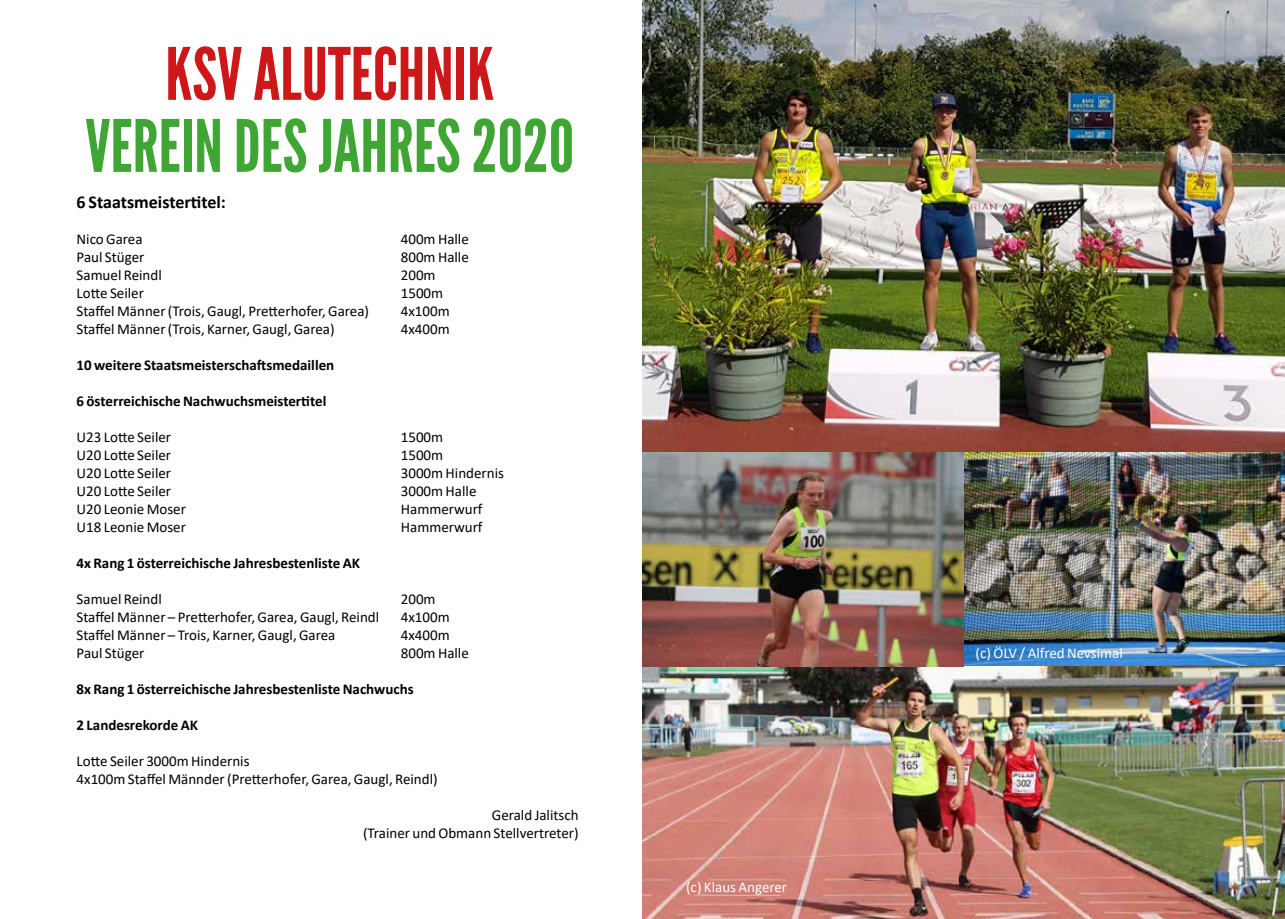
<style>
.page{position:relative;width:1285px;height:919px;background:#fff}
.page>*{position:absolute;margin:0;border:0;box-sizing:border-box;transform-origin:0 0}
.t1{font:72px "League Gothic";color:#3fa535}
.t2{font:72px "League Gothic";color:#cd1719}
.t3{font:700 18px "Calibri";color:#000}
.t4{font:15px/18px "Calibri";color:#000}
.t5{font:700 15px "Calibri";color:#000}
.t6{font:15px "Calibri";color:#fff}
</style>
<div class="page">
<img style="left:642px;top:0;width:642px;height:918px">
<h1 class="t2" style="left:165px;top:31px;width:330px">KSV ALUTECHNIK</h1>
<h1 class="t1" style="left:85px;top:103px;width:490px">VEREIN DES JAHRES 2020</h1>
<p class="t3" style="left:77px;top:189px;width:151px">6 Staatsmeistertitel:</p>
<p class="t4" style="left:77px;top:229px;width:67px">Nico Garea</p>
<p class="t4" style="left:401px;top:229px;width:70px">400m Halle</p>
<p class="t4" style="left:77px;top:247px;width:69px">Paul Stüger</p>
<p class="t4" style="left:401px;top:247px;width:70px">800m Halle</p>
<p class="t4" style="left:77px;top:265px;width:87px">Samuel Reindl</p>
<p class="t4" style="left:401px;top:265px;width:36px">200m</p>
<p class="t4" style="left:77px;top:283px;width:69px">Lotte Seiler</p>
<p class="t4" style="left:401px;top:283px;width:44px">1500m</p>
<p class="t4" style="left:77px;top:301px;width:294px">Staffel Männer (Trois, Gaugl, Pretterhofer, Garea)</p>
<p class="t4" style="left:401px;top:301px;width:50px">4x100m</p>
<p class="t4" style="left:77px;top:319px;width:259px">Staffel Männer (Trois, Karner, Gaugl, Garea)</p>
<p class="t4" style="left:401px;top:319px;width:50px">4x400m</p>
<p class="t5" style="left:77px;top:354px;width:259px">10 weitere Staatsmeisterschaftsmedaillen</p>
<p class="t5" style="left:77px;top:390px;width:251px">6 österreichische Nachwuchsmeistertitel</p>
<p class="t4" style="left:77px;top:427px;width:96px">U23 Lotte Seiler</p>
<p class="t4" style="left:401px;top:427px;width:44px">1500m</p>
<p class="t4" style="left:77px;top:445px;width:96px">U20 Lotte Seiler</p>
<p class="t4" style="left:401px;top:445px;width:44px">1500m</p>
<p class="t4" style="left:77px;top:463px;width:96px">U20 Lotte Seiler</p>
<p class="t4" style="left:401px;top:463px;width:105px">3000m Hindernis</p>
<p class="t4" style="left:77px;top:481px;width:96px">U20 Lotte Seiler</p>
<p class="t4" style="left:401px;top:481px;width:77px">3000m Halle</p>
<p class="t4" style="left:77px;top:499px;width:111px">U20 Leonie Moser</p>
<p class="t4" style="left:401px;top:499px;width:83px">Hammerwurf</p>
<p class="t4" style="left:77px;top:517px;width:111px">U18 Leonie Moser</p>
<p class="t4" style="left:401px;top:517px;width:83px">Hammerwurf</p>
<p class="t5" style="left:77px;top:552px;width:285px">4x Rang 1 österreichische Jahresbestenliste AK</p>
<p class="t4" style="left:77px;top:589px;width:87px">Samuel Reindl</p>
<p class="t4" style="left:401px;top:589px;width:36px">200m</p>
<p class="t4" style="left:77px;top:607px;width:304px">Staffel Männer – Pretterhofer, Garea, Gaugl, Reindl</p>
<p class="t4" style="left:401px;top:607px;width:50px">4x100m</p>
<p class="t4" style="left:77px;top:625px;width:260px">Staffel Männer – Trois, Karner, Gaugl, Garea</p>
<p class="t4" style="left:401px;top:625px;width:50px">4x400m</p>
<p class="t4" style="left:77px;top:643px;width:69px">Paul Stüger</p>
<p class="t4" style="left:401px;top:643px;width:70px">800m Halle</p>
<p class="t5" style="left:77px;top:678px;width:338px">8x Rang 1 österreichische Jahresbestenliste Nachwuchs</p>
<p class="t5" style="left:77px;top:714px;width:123px">2 Landesrekorde AK</p>
<p class="t4" style="left:77px;top:751px;width:362px">Lotte Seiler 3000m Hindernis<br>4x100m Staffel Männder (Pretterhofer, Garea, Gaugl, Reindl)</p>
<p class="t4" style="left:363px;top:805px;width:217px;text-align:right">Gerald Jalitsch<br>(Trainer und Obmann Stellvertreter)</p>
<p class="t6" style="left:686px;top:876px;width:103px">(c) Klaus Angerer</p>
<p class="t6" style="left:975px;top:642px;width:149px">(c) ÖLV / Alfred Nevsimal</p>
</div>
